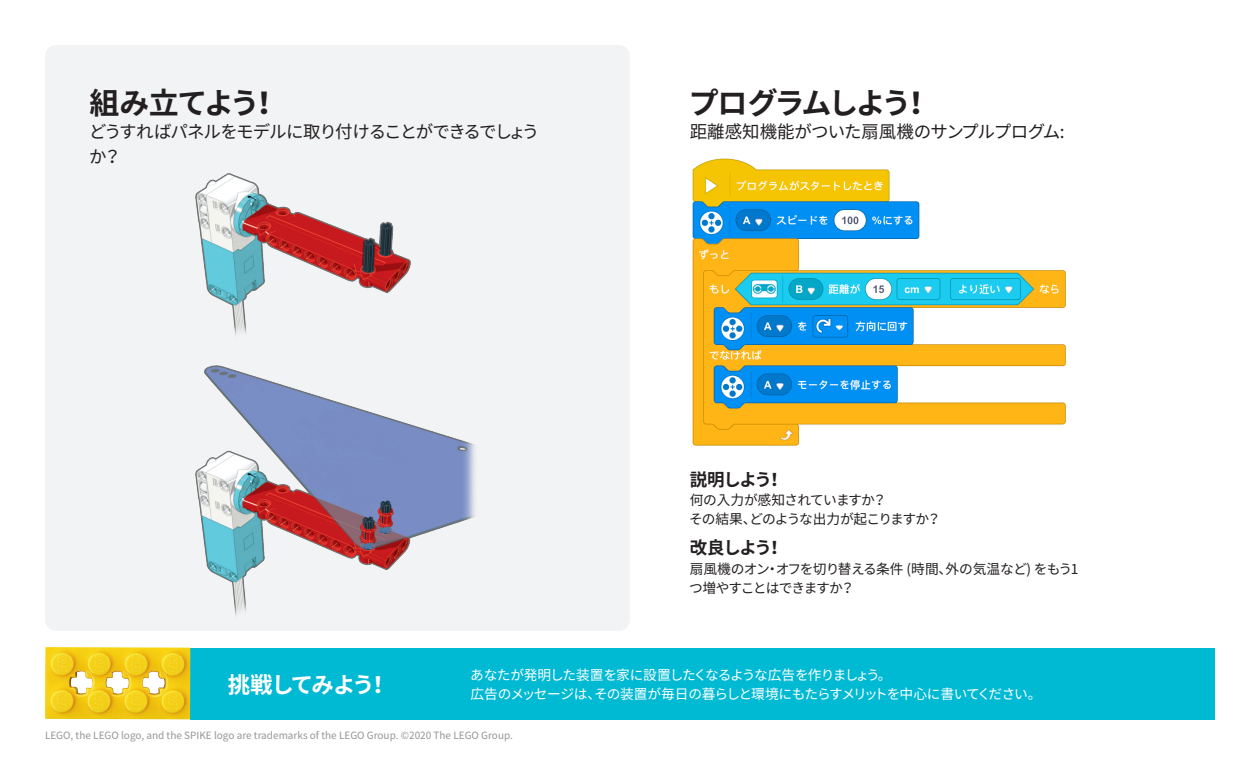
<style>
.page{position:relative;width:1260px;height:765px;background:#fff}
.page>*{position:absolute;margin:0;border:0;box-sizing:border-box;transform-origin:0 0}
.Header_1_-_Black{font:700 30px "Noto Sans CJ Kjp";letter-spacing:-.09em;color:#231f20}
.Header_1_-_White{font:700 22.5px "Noto Sans CJ Kjp";letter-spacing:-.07em;color:#fff}
.body_black_copy_2{font:17.5px/24.5px "Noto Sans CJ Kjp";letter-spacing:-.08em;color:#231f20}
.body_black_copy_2-2{font:17.5px "Noto Sans CJ Kjp";letter-spacing:-.03em;color:#231f20}
.Paragraph_Style_1{font:700 17.5px "Noto Sans CJ Kjp";letter-spacing:-.075em;color:#231f20}
.Header_1_-_Black-2{font:700 17.5px "Noto Sans CJ Kjp";letter-spacing:-.075em;color:#231f20}
.body_White_copy{font:13.75px "Noto Sans CJ Kjp";letter-spacing:-.065em;color:#fff}
.desc_modify_it{font:13.75px/19.2px "Noto Sans CJ Kjp";letter-spacing:-.055em;color:#231f20}
.desc_modify_it-2{font:13.75px "Noto Sans CJ Kjp";letter-spacing:-.075em;color:#231f20}
.desc_modify_it-3{font:13.75px "Noto Sans CJ Kjp";letter-spacing:-.035em;color:#231f20}
.Body_Copy_2_black_le{font:10px "Noto Sans CJ Kjp";color:#939598}
</style>
<div class="page">
<img style="left:692px;top:158px;width:374px;height:288px">
<div style="left:45px;top:45px;width:585px;height:586px;background:#f2f3f4;border-radius:11px"></div>
<div style="left:190px;top:648px;width:1025px;height:72px;background:#00b9d3"></div>
<img style="left:45px;top:647px;width:145px;height:73px">
<img style="left:196px;top:174px;width:215px;height:161px">
<img style="left:196px;top:365px;width:279px;height:251px">
<p class="Header_1_-_Black" style="left:89px;top:86px;width:191px">組み立てよう！</p>
<p class="body_black_copy_2" style="left:89px;top:120px;width:452px">どうすればパネルをモデルに取り付けることができるでしょうか？</p>
<p class="Header_1_-_Black" style="left:689px;top:86px;width:244px">プログラムしよう！</p>
<p class="body_black_copy_2-2" style="left:690px;top:122px;width:377px">距離感知機能がついた扇風機のサンプルプログム:</p>
<p class="Paragraph_Style_1" style="left:690px;top:470px;width:95px">説明しよう！</p>
<p class="desc_modify_it-3" style="left:690px;top:492px;width:199px">何の入力が感知されていますか？</p>
<p class="desc_modify_it-2" style="left:689px;top:512px;width:253px">その結果、どのような出力が起こりますか？</p>
<p class="Header_1_-_Black-2" style="left:690px;top:538px;width:95px">改良しよう！</p>
<p class="desc_modify_it" style="left:689px;top:559px;width:391px">扇風機のオン・オフを切り替える条件 (時間、外の気温など) をもう1つ増やすことはできますか？</p>
<p class="Header_1_-_White" style="left:228px;top:672px;width:163px">挑戦してみよう！</p>
<p class="body_White_copy" style="left:470px;top:667px;width:423px">あなたが発明した装置を家に設置したくなるような広告を作りましょう。</p>
<p class="body_White_copy" style="left:470px;top:686px;width:572px">広告のメッセージは、その装置が毎日の暮らしと環境にもたらすメリットを中心に書いてください。</p>
<p class="Body_Copy_2_black_le" style="left:45px;top:730px;width:469px">LEGO, the LEGO logo, and the SPIKE logo are trademarks of the LEGO Group. ©2020 The LEGO Group.</p>
</div>
